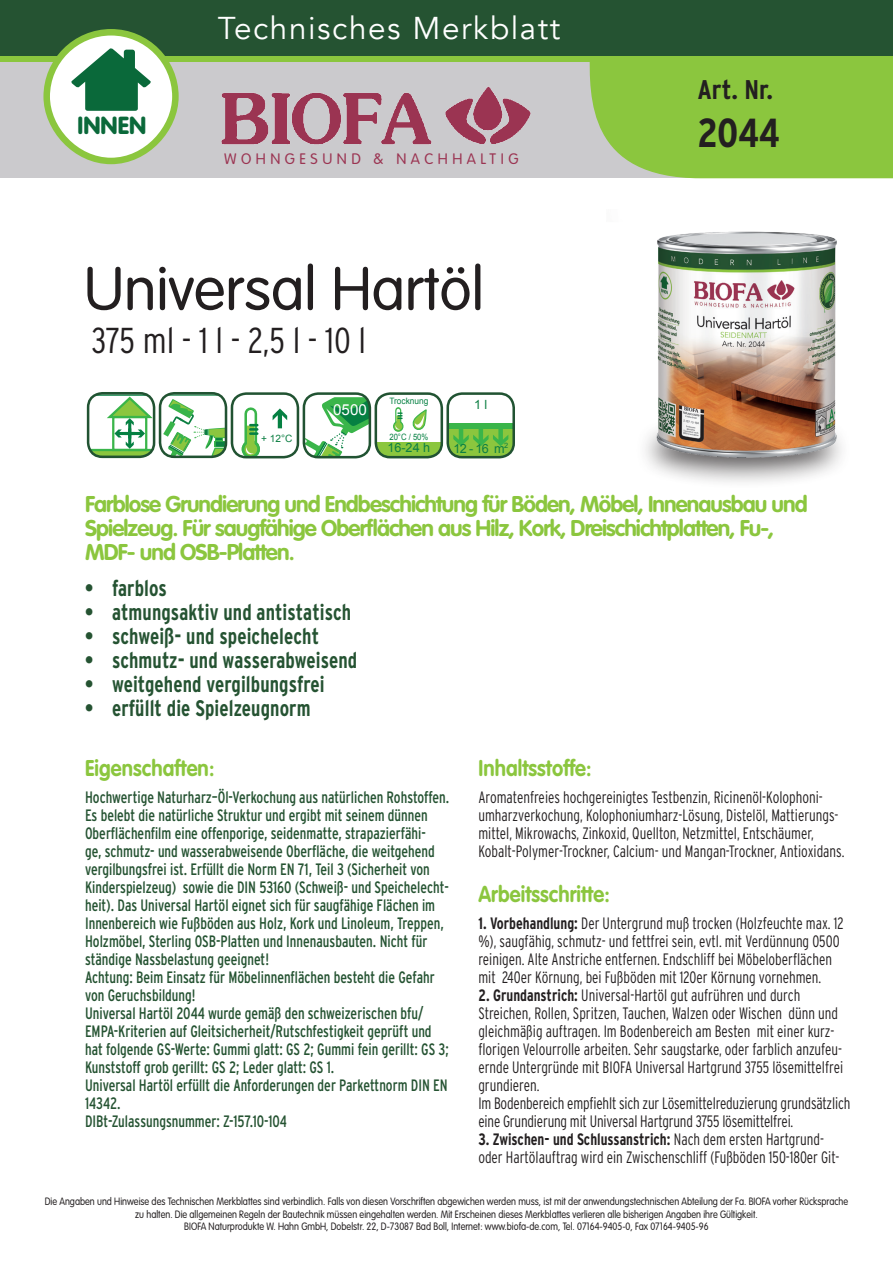
<style>
.page{position:relative;width:893px;height:1263px;background:#fff}
.page>*{position:absolute;margin:0;border:0;box-sizing:border-box;transform-origin:0 0}
.t1{font:300 60px "VAG Rounded Std";color:#231f20}
.t2{font:700 condensed 40.5px "Interstate";color:#231f20}
.t3{font:300 condensed 36px "Interstate";letter-spacing:-.01em;color:#231f20}
.t4{font:31.5px "Avenir";letter-spacing:.05em;color:#fff}
.t5{font:700 condensed 27px "Interstate";color:#231f20}
.t6{font:900 24.3px "VAG Rounded";color:#0a693a}
.t7{font:700 22.5px/24px "VAG Rounded Std";letter-spacing:-.04em;color:#8bc63e}
.t8{font:700 condensed 22.5px "Interstate";letter-spacing:.005em;color:#255332;scale:.9 1}
.t9{font:700 22.5px "VAG Rounded Std";letter-spacing:.005em;color:#8bc63e;scale:.9 1}
.t10{font:300 condensed 16.5px/18px "Interstate";color:#231f20;scale:.9 1}
.t11{font:condensed 16.5px/18px "Interstate";color:#255332;scale:.9 1}
.t12{font:15.15px "Arial";color:#fff}
.t13{font:300 15px "VAG Rounded Std";letter-spacing:.3em;color:#9b3452}
.t14{font:12.6px "Arial";letter-spacing:-.025em;color:#0d7f43}
.t15{font:300 10.5px/12.6px "VAG Rounded Std";color:#231f20;text-align:center;scale:.87 1}
.t16{font:10.05px "Arial";color:#0d7f43}
.t17{font:8.85px "Arial";color:#058042;scale:.95 1}
.t18{font:8.85px "Arial";color:#058042;scale:.88 1}
.s1{font-weight:700}
</style>
<div class="page">
<div style="left:635px;top:410px;width:217px;height:79px;background:#231f20;opacity:.75"></div>
<img style="left:635px;top:231px;width:217px;height:237px">
<svg style="left:160px;top:395px;width:66px;height:62px"></svg>
<div style="left:159px;top:392px;width:68px;height:66px;border:3px solid #215332;border-radius:14px"></div>
<svg style="left:304px;top:397px;width:66px;height:60px"></svg>
<div style="left:303px;top:392px;width:68px;height:66px;border:3px solid #215332;border-radius:14px"></div>
<svg style="left:88px;top:394px;width:66px;height:63px"></svg>
<div style="left:87px;top:392px;width:68px;height:66px;border:3px solid #215332;border-radius:14px"></div>
<svg style="left:450px;top:396px;width:64px;height:61px"></svg>
<div style="left:448px;top:423px;width:66px;height:6px;background:#3ab54a"></div>
<div style="left:446px;top:392px;width:69px;height:66px;border:3px solid #215332;border-radius:14px"></div>
<svg style="left:232px;top:396px;width:66px;height:61px"></svg>
<div style="left:231px;top:392px;width:68px;height:66px;border:3px solid #215332;border-radius:14px"></div>
<svg style="left:395px;top:411px;width:6px;height:11px"></svg>
<svg style="left:396px;top:411px;width:4px;height:5px"></svg>
<svg style="left:394px;top:422px;width:9px;height:9px"></svg>
<div style="left:393px;top:421px;width:11px;height:11px;border:1px solid #3ab54a;border-radius:50%"></div>
<svg style="left:396px;top:416px;width:4px;height:9px"></svg>
<svg style="left:395px;top:425px;width:5px;height:5px"></svg>
<svg style="left:398px;top:412px;width:4px;height:7px"></svg>
<svg style="left:412px;top:409px;width:15px;height:21px"></svg>
<div style="left:376px;top:442px;width:66px;height:15px;background:#8bc63e"></div>
<div style="left:375px;top:392px;width:68px;height:66px;border:3px solid #215332;border-radius:14px"></div>
<div style="left:0;top:0;width:893px;height:178px;background:#cbcacd"></div>
<svg style="left:589px;top:62px;width:304px;height:117px;background:#90c649"></svg>
<svg style="left:0;top:55px;width:893px;height:7px;background:#7cb53c"></svg>
<div style="left:0;top:0;width:893px;height:55px;background:#255332"></div>
<img style="left:221px;top:87px;width:310px;height:58px">
<div style="left:47px;top:32px;width:128px;height:129px;background:#fff;border-radius:50%"></div>
<div style="left:43px;top:29px;width:136px;height:135px;border:7px solid #8bc63e;border-radius:50%"></div>
<svg style="left:71px;top:48px;width:80px;height:63px"></svg>
<h3 class="t6" style="left:78px;top:111px;width:70px">INNEN</h3>
<h3 class="t4" style="left:218px;top:9px;width:344px">Technisches Merkblatt</h3>
<p class="t13" style="left:224px;top:150px;width:296px">WOHNGESUND &amp; NACHHALTIG</p>
<h1 class="t1" style="left:84px;top:255px;width:401px">Universal Hartöl</h1>
<h3 class="t3" style="left:92px;top:318px;width:276px">375 ml - 1 l - 2,5 l - 10 l</h3>
<p class="t16" style="left:261px;top:432px;width:33px">+ 12°C</p>
<p class="t12" style="left:333px;top:400px;width:35px">0500</p>
<p class="t17" style="left:389px;top:395px;width:43px">Trocknung</p>
<p class="t18" style="left:389px;top:432px;width:46px">20°C / 50%</p>
<p class="t14" style="left:387px;top:440px;width:44px">16-24 h</p>
<p class="t14" style="left:474px;top:397px;width:15px">1 l</p>
<p class="t14" style="left:453px;top:440px;width:56px">12 - 16 m<sup>2</sup></p>
<h3 class="t5" style="left:697px;top:73px;width:77px">Art. Nr.</h3>
<h2 class="t2" style="left:697px;top:108px;width:84px">2044</h2>
<h3 class="t7" style="left:85px;top:492px;width:724px">Farblose Grundierung und Endbeschichtung für Böden, Möbel, Innenausbau und<br>Spielzeug. Für saugfähige Oberflächen aus Hilz, Kork, Dreischichtplatten, Fu-,<br>MDF- und OSB-Platten.</h3>
<h3 class="t8" style="left:85px;top:575px;width:93px">• farblos</h3>
<h3 class="t8" style="left:85px;top:599px;width:297px">• atmungsaktiv und antistatisch</h3>
<h3 class="t8" style="left:85px;top:623px;width:262px">• schweiß- und speichelecht</h3>
<h3 class="t8" style="left:85px;top:647px;width:304px">• schmutz- und wasserabweisend</h3>
<h3 class="t8" style="left:85px;top:671px;width:268px">• weitgehend vergilbungsfrei</h3>
<h3 class="t8" style="left:85px;top:695px;width:252px">• erfüllt die Spielzeugnorm</h3>
<h3 class="t9" style="left:85px;top:755px;width:145px">Eigenschaften:</h3>
<p class="t11" style="left:85px;top:788px;width:406px">Hochwertige Naturharz–Öl-Verkochung aus natürlichen Rohstoffen.<br>Es belebt die natürliche Struktur und ergibt mit seinem dünnen Oberflächenfilm eine offenporige, seidenmatte, strapazierfähi-<br>ge, schmutz- und wasserabweisende Oberfläche, die weitgehend vergilbungsfrei ist. Erfüllt die Norm EN 71, Teil 3 (Sicherheit von Kinderspielzeug) sowie die DIN 53160 (Schweiß- und Speichelecht&shy;heit). Das Universal Hartöl eignet sich für saugfähige Flächen im Innenbereich wie Fußböden aus Holz, Kork und Linoleum, Treppen, Holzmöbel, Sterling OSB-Platten und Innenausbauten. Nicht für ständige Nassbelastung geeignet!<br>Achtung: Beim Einsatz für Möbelinnenflächen besteht die Gefahr von Geruchsbildung!<br>Universal Hartöl 2044 wurde gemäß den schweizerischen bfu/ EMPA-Kriterien auf Gleitsicherheit/Rutschfestigkeit geprüft und hat folgende GS-Werte: Gummi glatt: GS 2; Gummi fein gerillt: GS 3; Kunststoff grob gerillt: GS 2; Leder glatt: GS 1.<br>Universal Hartöl erfüllt die Anforderungen der Parkettnorm DIN EN 14342.<br>DIBt-Zulassungsnummer: Z-157.10-104</p>
<h3 class="t9" style="left:478px;top:755px;width:127px">Inhaltsstoffe:</h3>
<p class="t10" style="left:478px;top:788px;width:408px">Aromatenfreies hochgereinigtes Testbenzin, Ricinenöl-Kolophoni&shy;umharzverkochung, Kolophoniumharz-Lösung, Distelöl, Mattierungs&shy;mittel, Mikrowachs, Zinkoxid, Quellton, Netzmittel, Entschäumer, Kobalt-Polymer-Trockner, Calcium- und Mangan-Trockner, Antioxidans.</p>
<h3 class="t9" style="left:478px;top:881px;width:148px">Arbeitsschritte:</h3>
<p class="t10" style="left:478px;top:914px;width:407px"><span class="s1">1. Vorbehandlung:</span> Der Untergrund muß trocken (Holzfeuchte max. 12 %), saugfähig, schmutz- und fettfrei sein, evtl. mit Verdünnung 0500 reinigen. Alte Anstriche entfernen. Endschliff bei Möbeloberflächen mit 240er Körnung, bei Fußböden mit 120er Körnung vornehmen.</p>
<p class="t10" style="left:478px;top:986px;width:415px"><span class="s1">2. Grundanstrich:</span> Universal-Hartöl gut aufrühren und durch Streichen, Rollen, Spritzen, Tauchen, Walzen oder Wischen dünn und gleichmäßig auftragen. Im Bodenbereich am Besten mit einer kurz&shy;florigen Velourrolle arbeiten. Sehr saugstarke, oder farblich anzufeu&shy;ernde Untergründe mit BIOFA Universal Hartgrund 3755 lösemittelfrei grundieren.<br>Im Bodenbereich empfiehlt sich zur Lösemittelreduzierung grundsätzlich eine Grundierung mit Universal Hartgrund 3755 lösemittelfrei.</p>
<p class="t10" style="left:478px;top:1130px;width:403px"><span class="s1">3. Zwischen- und Schlussanstrich:</span> Nach dem ersten Hartgrund&shy;oder Hartölauftrag wird ein Zwischenschliff (Fußböden 150-180er Git-</p>
<p class="t15" style="left:45px;top:1195px;width:925px">Die Angaben und Hinweise des Technischen Merkblattes sind verbindlich. Falls von diesen Vorschriften abgewichen werden muss, ist mit der anwendungstechnischen Abteilung der Fa. BIOFA vorher Rücksprache zu halten. Die allgemeinen Regeln der Bautechnik müssen eingehalten werden. Mit Erscheinen dieses Merkblattes verlieren alle bisherigen Angaben ihre Gültigkeit.<br>BIOFA Naturprodukte W. Hahn GmbH, Dobelstr. 22, D-73087 Bad Boll, Internet: www.biofa-de.com, Tel. 07164-9405-0, Fax 07164-9405-96</p>
</div>
